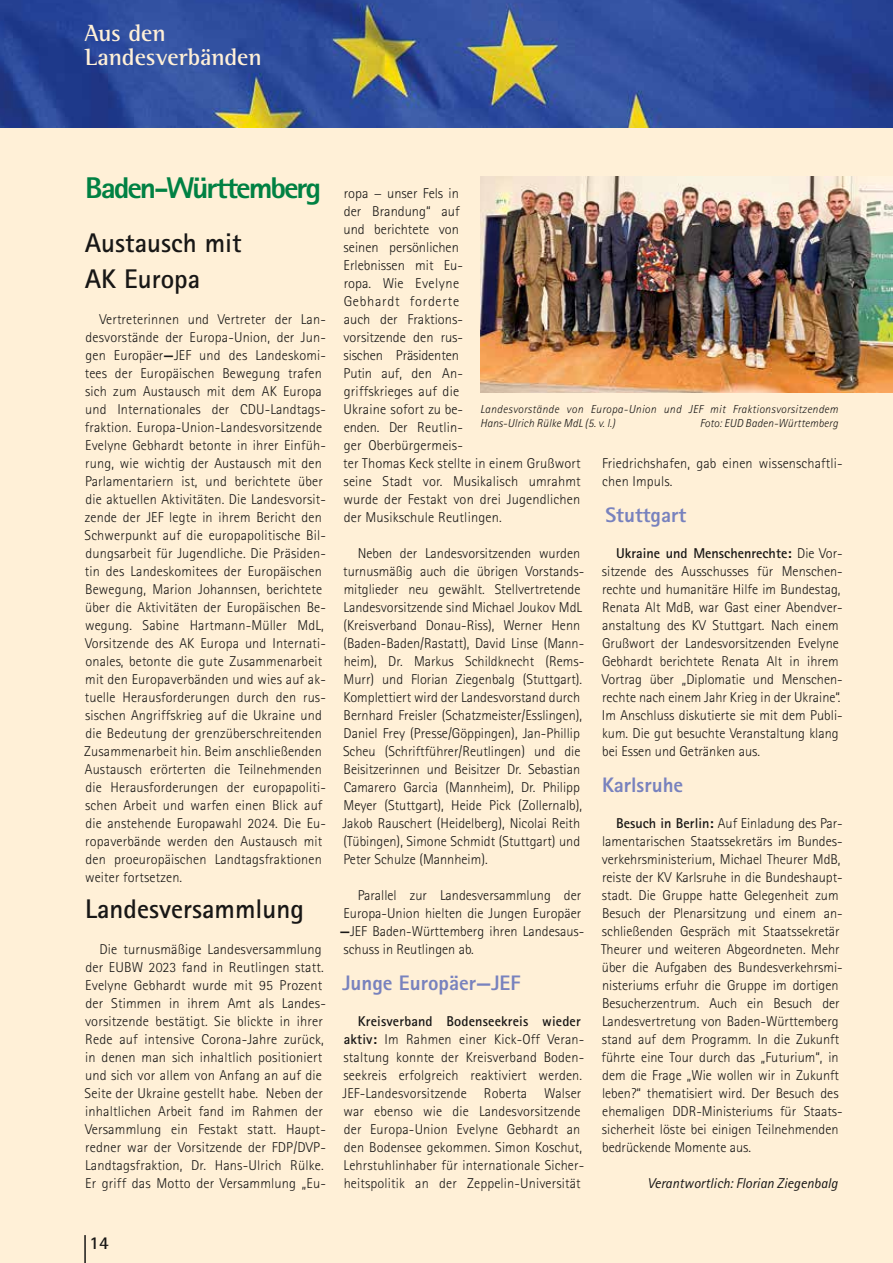
<style>
.page{position:relative;width:893px;height:1263px;background:#fff0d7}
.page>*{position:absolute;margin:0;border:0;box-sizing:border-box;transform-origin:0 0}
.t1{font:800 30px "Rotis Sans Serif Std";letter-spacing:-.065em;color:#008143;scale:1.05 1}
.t2{font:700 27px/36px "Rotis Sans Serif Std";color:#181716}
.t3{font:700 24px/24px "Rotis Semi Serif Std";letter-spacing:-.005em;color:#fff0d7}
.t4{font:800 21px "Rotis Sans Serif Std";color:#7882be}
.t5{font:700 18px "Rotis Sans Serif";color:#181716}
.t6{font:300 14.25px/18px "Rotis Sans Serif Std";letter-spacing:.01em;color:#181716}
.t7{font:italic 14.25px "Rotis Sans Serif Std";color:#181716}
.t8{font:italic 300 11.55px/14px "Rotis Sans Serif Std";letter-spacing:.03em;color:#181716}
.t9{font:italic 300 11.55px "Rotis Sans Serif Std";letter-spacing:.01em;color:#181716}
.s1{font-weight:300;font-size:14.25px;color:#181716}
.s2{font-weight:800}
.s3{font-weight:700}
</style>
<div class="page">
<img style="left:0;top:0;width:893px;height:128px">
<hr style="left:84px;top:1235px;width:2px;height:28px;background:#181716">
<img style="left:480px;top:177px;width:413px;height:216px">
<h3 class="t3" style="left:84px;top:21px;width:179px">Aus den<br>Landesverbänden</h3>
<h1 class="t1" style="left:85px;top:169px;width:357px">Baden-Württemberg <span class="s1">ropa − unser Fels in</span></h1>
<p class="t6" style="left:343px;top:202px;width:239px">der Brandung“ auf<br>und berichtete von<br>seinen persönlichen<br>Erlebnissen mit Eu-<br>ropa. Wie Evelyne<br>Gebhardt forderte<br>auch der Fraktions-<br>vorsitzende den rus-<br>sischen Präsidenten<br>Putin auf, den An-<br>griffskrieges auf die<br>Ukraine sofort zu be-<br>enden. Der Reutlin-<br>ger Oberbürgermeis-<br>ter Thomas Keck stellte in einem Grußwort seine Stadt vor. Musikalisch umrahmt wurde der Festakt von drei Jugendlichen der Musikschule Reutlingen.</p>
<p class="t6" style="left:342px;top:544px;width:243px;text-indent:15px">Neben der Landesvorsitzenden wurden turnusmäßig auch die übrigen Vorstands&shy;mitglieder neu gewählt. Stellvertretende Landesvorsitzende sind Michael Joukov MdL (Kreisverband Donau-Riss), Werner Henn (Baden-Baden/Rastatt), David Linse (Mann&shy;heim), Dr. Markus Schildknecht (Rems-Murr) und Florian Ziegenbalg (Stuttgart).<br>Komplettiert wird der Landesvorstand durch Bernhard Freisler (Schatzmeister/Esslingen), Daniel Frey (Presse/Göppingen), Jan-Phillip Scheu (Schriftführer/Reutlingen) und die Beisitzerinnen und Beisitzer Dr. Sebastian Camarero Garcia (Mannheim), Dr. Philipp Meyer (Stuttgart), Heide Pick (Zollernalb), Jakob Rauschert (Heidelberg), Nicolai Reith (Tübingen), Simone Schmidt (Stuttgart) und Peter Schulze (Mannheim).</p>
<p class="t6" style="left:340px;top:886px;width:246px;text-indent:18px">Parallel zur Landesversammlung der Europa-Union hielten die Jungen Europäer <span class="s2">—</span>JEF Baden-Württemberg ihren Landesaus&shy;schuss in Reutlingen ab.</p>
<h3 class="t4" style="left:342px;top:970px;width:180px">Junge Europäer—JEF</h3>
<p class="t6" style="left:342px;top:1012px;width:243px;text-indent:15px"><span class="s3">Kreisverband Bodenseekreis wieder aktiv:</span> Im Rahmen einer Kick-Off Veran&shy;staltung konnte der Kreisverband Boden&shy;seekreis erfolgreich reaktiviert werden.<br>JEF-Landesvorsitzende Roberta Walser war ebenso wie die Landesvorsitzende der Europa-Union Evelyne Gebhardt an den Bodensee gekommen. Simon Koschut, Lehrstuhlinhaber für internationale Sicher&shy;heitspolitik an der Zeppelin-Universität</p>
<h2 class="t2" style="left:85px;top:224px;width:159px">Austausch mit<br>AK Europa</h2>
<p class="t6" style="left:84px;top:310px;width:243px;text-indent:15px">Vertreterinnen und Vertreter der Lan&shy;desvorstände der Europa-Union, der Jun&shy;gen Europäer<span class="s2">—</span>JEF und des Landeskomi&shy;tees der Europäischen Bewegung trafen sich zum Austausch mit dem AK Europa und Internationales der CDU-Landtags&shy;fraktion. Europa-Union-Landesvorsitzende Evelyne Gebhardt betonte in ihrer Einfüh&shy;rung, wie wichtig der Austausch mit den Parlamentariern ist, und berichtete über die aktuellen Aktivitäten. Die Landesvorsit&shy;zende der JEF legte in ihrem Bericht den Schwerpunkt auf die europapolitische Bil&shy;dungsarbeit für Jugendliche. Die Präsiden&shy;tin des Landeskomitees der Europäischen Bewegung, Marion Johannsen, berichtete über die Aktivitäten der Europäischen Be&shy;wegung. Sabine Hartmann-Müller MdL, Vorsitzende des AK Europa und Internati&shy;onales, betonte die gute Zusammenarbeit mit den Europaverbänden und wies auf ak&shy;tuelle Herausforderungen durch den rus&shy;sischen Angriffskrieg auf die Ukraine und die Bedeutung der grenzüberschreitenden Zusammenarbeit hin. Beim anschließenden Austausch erörterten die Teilnehmenden die Herausforderungen der europapoliti&shy;schen Arbeit und warfen einen Blick auf die anstehende Europawahl 2024. Die Eu&shy;ropaverbände werden den Austausch mit den proeuropäischen Landtagsfraktionen weiter fortsetzen.</p>
<h2 class="t2" style="left:85px;top:890px;width:220px">Landesversammlung</h2>
<p class="t6" style="left:85px;top:940px;width:243px;text-indent:15px">Die turnusmäßige Landesversammlung der EUBW 2023 fand in Reutlingen statt.<br>Evelyne Gebhardt wurde mit 95 Prozent der Stimmen in ihrem Amt als Landes&shy;vorsitzende bestätigt. Sie blickte in ihrer Rede auf intensive Corona-Jahre zurück, in denen man sich inhaltlich positioniert und sich vor allem von Anfang an auf die Seite der Ukraine gestellt habe. Neben der inhaltlichen Arbeit fand im Rahmen der Versammlung ein Festakt statt. Haupt&shy;redner war der Vorsitzende der FDP/DVP-Landtagsfraktion, Dr. Hans-Ulrich Rülke.<br>Er griff das Motto der Versammlung „Eu-</p>
<p class="t8" style="left:480px;top:403px;width:360px">Landesvorstände von Europa-Union und JEF mit Fraktionsvorsitzendem<br>Hans-Ulrich Rülke MdL (5. v. l.)</p>
<p class="t9" style="left:700px;top:417px;width:140px">Foto: EUD Baden-Württemberg</p>
<p class="t6" style="left:602px;top:454px;width:242px">Friedrichshafen, gab einen wissenschaftli&shy;chen Impuls.</p>
<h3 class="t4" style="left:605px;top:502px;width:82px">Stuttgart</h3>
<p class="t6" style="left:602px;top:544px;width:242px"><span class="s3">U kraine und Menschenrechte:</span> Die Vor&shy;sitzende des Ausschusses für Menschen&shy;rechte und humanitäre Hilfe im Bundestag, Renata Alt MdB, war Gast einer Abendver&shy;anstaltung des KV Stuttgart. Nach einem Grußwort der Landesvorsitzenden Evelyne Gebhardt berichtete Renata Alt in ihrem Vortrag über „Diplomatie und Menschen&shy;rechte nach einem Jahr Krieg in der Ukraine“.<br>Im Anschluss diskutierte sie mit dem Publi&shy;kum. Die gut besuchte Veranstaltung klang bei Essen und Getränken aus.</p>
<h3 class="t4" style="left:602px;top:772px;width:83px">Karlsruhe</h3>
<p class="t6" style="left:601px;top:814px;width:243px;text-indent:15px"><span class="s3">Besuch in Berlin:</span> Auf Einladung des Par&shy;lamentarischen Staatssekretärs im Bundes&shy;verkehrsministerium, Michael Theurer MdB, reiste der KV Karlsruhe in die Bundeshaupt&shy;stadt. Die Gruppe hatte Gelegenheit zum Besuch der Plenarsitzung und einem an&shy;schließenden Gespräch mit Staatssekretär Theurer und weiteren Abgeordneten. Mehr über die Aufgaben des Bundesverkehrsmi&shy;nisteriums erfuhr die Gruppe im dortigen Besucherzentrum. Auch ein Besuch der Landesvertretung von Baden-Württemberg stand auf dem Programm. In die Zukunft führte eine Tour durch das „Futurium“, in dem die Frage „Wie wollen wir in Zukunft leben?“ thematisiert wird. Der Besuch des ehemaligen DDR-Ministeriums für Staats&shy;sicherheit löste bei einigen Teilnehmenden bedrückende Momente aus.</p>
<p class="t7" style="left:648px;top:1175px;width:192px">Verantwortlich: Florian Ziegenbalg</p>
<p class="t5" style="left:89px;top:1232px;width:21px">14</p>
</div>
